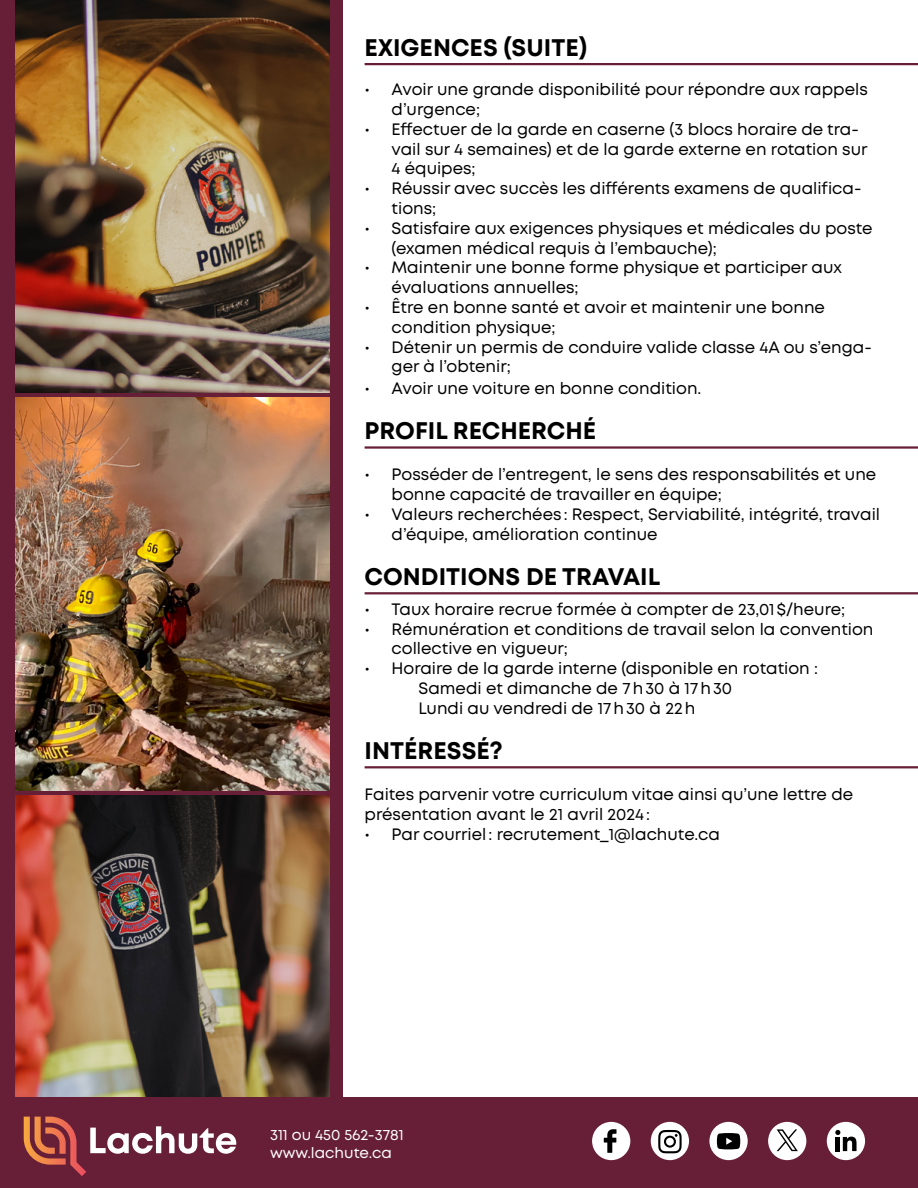
<style>
.page{position:relative;width:918px;height:1188px;background:#fff}
.page>*{position:absolute;margin:0;border:0;box-sizing:border-box;transform-origin:0 0}
.t1{font:700 24px "Mont";color:#000}
.t2{font:16.5px/19.8px "Mont";color:#000}
.t3{font:15px/18px "Mont";color:#fff}
</style>
<div class="page">
<div style="left:0;top:0;width:342px;height:1188px;background:#671f37"></div>
<hr style="left:365px;top:63px;width:553px;height:2px;background:#671f37">
<hr style="left:365px;top:446px;width:553px;height:3px;background:#671f37">
<hr style="left:365px;top:592px;width:553px;height:2px;background:#671f37">
<hr style="left:365px;top:766px;width:553px;height:2px;background:#671f37">
<img style="left:15px;top:0;width:314px;height:393px">
<img style="left:15px;top:397px;width:314px;height:393px">
<img style="left:15px;top:795px;width:314px;height:302px">
<div style="left:0;top:1098px;width:918px;height:90px;background:#671f37"></div>
<svg style="left:24px;top:1117px;width:212px;height:59px"></svg>
<div style="left:592px;top:1122px;width:38px;height:38px;background:#fff;border-radius:50%"></div>
<svg style="left:604px;top:1129px;width:13px;height:24px"></svg>
<div style="left:651px;top:1122px;width:38px;height:38px;background:#fff;border-radius:50%"></div>
<svg style="left:656px;top:1130px;width:31px;height:25px"></svg>
<div style="left:709px;top:1122px;width:39px;height:38px;background:#fff;border-radius:50%"></div>
<svg style="left:717px;top:1133px;width:23px;height:16px"></svg>
<div style="left:768px;top:1122px;width:38px;height:38px;background:#fff;border-radius:50%"></div>
<svg style="left:777px;top:1129px;width:21px;height:22px"></svg>
<div style="left:827px;top:1122px;width:38px;height:38px;background:#fff;border-radius:50%"></div>
<svg style="left:835px;top:1130px;width:22px;height:21px"></svg>
<h1 class="t1" style="left:365px;top:32px;width:224px">EXIGENCES (SUITE)</h1>
<p class="t2" style="left:392px;top:80px;width:478px;text-indent:-27px">• Avoir une grande disponibilité pour répondre aux rappels d’urgence;</p>
<p class="t2" style="left:392px;top:119px;width:477px;text-indent:-27px">• Effectuer de la garde en caserne (3 blocs horaire de tra&shy;vail sur 4 semaines) et de la garde externe en rotation sur<br>4 équipes;</p>
<p class="t2" style="left:392px;top:179px;width:471px;text-indent:-27px">• Réussir avec succès les différents examens de qualifica&shy;tions;</p>
<p class="t2" style="left:392px;top:218px;width:483px;text-indent:-27px">• Satisfaire aux exigences physiques et médicales du poste (examen médical requis à l’embauche);</p>
<p class="t2" style="left:392px;top:258px;width:452px;text-indent:-27px">• Maintenir une bonne forme physique et participer aux évaluations annuelles;</p>
<p class="t2" style="left:392px;top:297px;width:435px;text-indent:-27px">• Être en bonne santé et avoir et maintenir une bonne condition physique;</p>
<p class="t2" style="left:392px;top:337px;width:482px;text-indent:-27px">• Détenir un permis de conduire valide classe 4A ou s’enga&shy;ger à l’obtenir;</p>
<p class="t2" style="left:365px;top:378px;width:338px">• Avoir une voiture en bonne condition.</p>
<h1 class="t1" style="left:365px;top:415px;width:233px">PROFIL RECHERCHÉ</h1>
<p class="t2" style="left:392px;top:465px;width:486px;text-indent:-27px">• Posséder de l’entregent, le sens des responsabilités et une bonne capacité de travailler en équipe;</p>
<p class="t2" style="left:392px;top:504px;width:490px;text-indent:-27px">• Valeurs recherchées: Respect, Serviabilité, intégrité, travail d’équipe, amélioration continue</p>
<h1 class="t1" style="left:365px;top:561px;width:297px">CONDITIONS DE TRAVAIL</h1>
<p class="t2" style="left:365px;top:599px;width:482px">• Taux horaire recrue formée à compter de 23,01$/heure;</p>
<p class="t2" style="left:392px;top:619px;width:483px;text-indent:-27px">• Rémunération et conditions de travail selon la convention collective en vigueur;</p>
<p class="t2" style="left:419px;top:659px;width:401px;text-indent:-54px">• Horaire de la garde interne (disponible en rotation :<br>Samedi et dimanche de 7h30 à 17h30<br>Lundi au vendredi de 17h30 à 22h</p>
<h1 class="t1" style="left:365px;top:735px;width:140px">INTÉRESSÉ?</h1>
<p class="t2" style="left:365px;top:785px;width:490px">Faites parvenir votre curriculum vitae ainsi qu’une lettre de présentation avant le 21 avril 2024:</p>
<p class="t2" style="left:365px;top:824px;width:357px">• Par courriel: recrutement_1@lachute.ca</p>
<p class="t3" style="left:270px;top:1126px;width:135px">311 ou 450 562-3781 www.lachute.ca</p>
</div>
